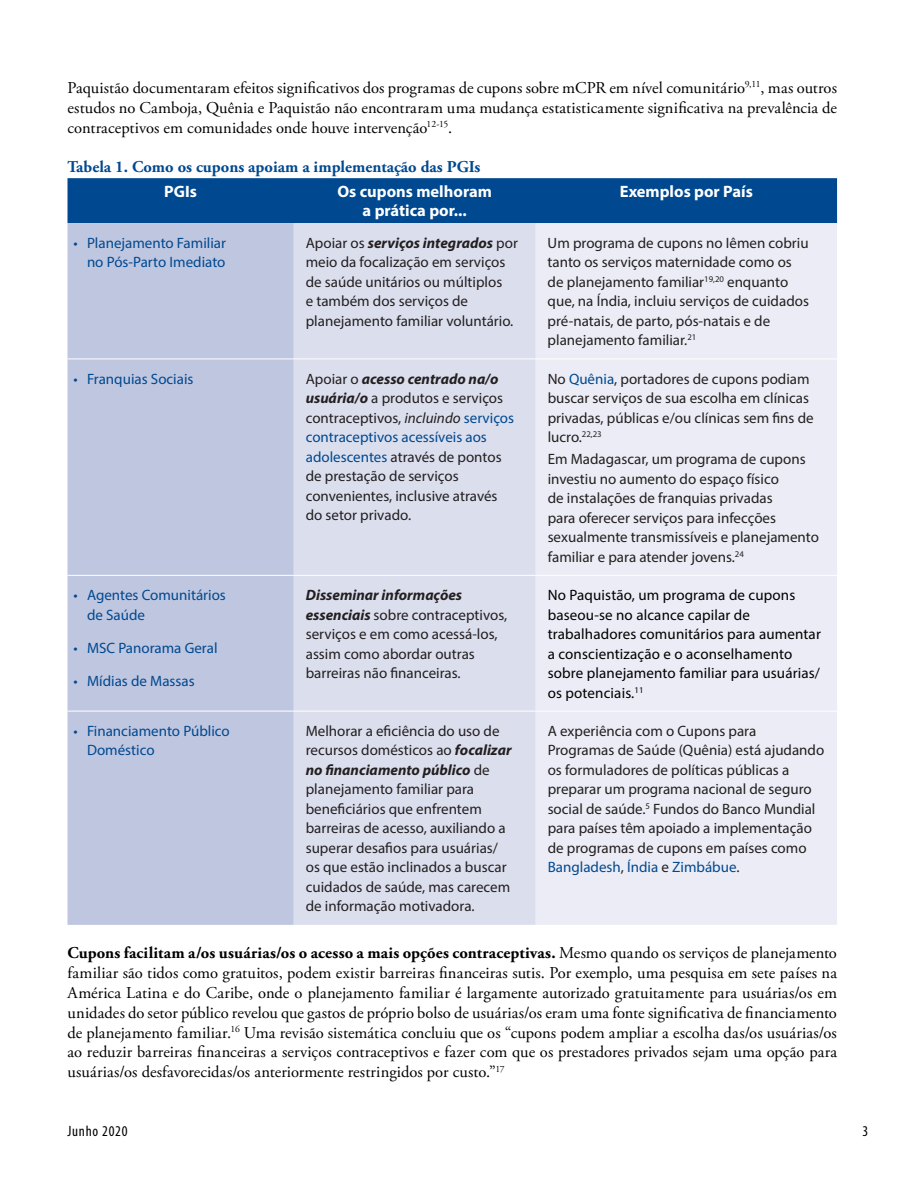
<style>
.page{position:relative;width:918px;height:1188px;background:#fff}
.page>*{position:absolute;margin:0;border:0;box-sizing:border-box;transform-origin:0 0}
.t1{font:16.5px/19.8px "Adobe Garamond Pro";color:#000;text-align:justify}
.t2{font:700 16.5px/19.8px "Myriad Pro";color:#fff;text-align:center}
.t3{font:700 16.5px "Adobe Garamond Pro";color:#004990}
.t4{font:15px/19.5px "Myriad Pro";color:#231f20}
.t5{font:15px/19.5px "Myriad Pro";letter-spacing:.01em;color:#000}
.t6{font:15px/19.5px "Myriad Pro";color:#004990}
.t7{font:condensed 15px "Myriad Pro";letter-spacing:.05em;color:#000}
.s1{font-weight:700;font-style:italic}
.s2{font-style:italic}
.s3{color:#004990}
.s4{font-weight:700}
</style>
<div class="page">
<div style="left:68px;top:178px;width:769px;height:45px;background:#004990"></div>
<div style="left:68px;top:223px;width:226px;height:702px;background:#bfc6e0"></div>
<div style="left:294px;top:223px;width:242px;height:702px;background:#dbdeed"></div>
<div style="left:536px;top:223px;width:301px;height:702px;background:#ebecf5"></div>
<hr style="left:68px;top:359px;width:226px;height:1px;background:#fff">
<hr style="left:294px;top:359px;width:242px;height:1px;background:#fff">
<hr style="left:536px;top:359px;width:301px;height:1px;background:#fff">
<hr style="left:68px;top:575px;width:226px;height:1px;background:#fff">
<hr style="left:294px;top:575px;width:242px;height:1px;background:#fff">
<hr style="left:536px;top:575px;width:301px;height:1px;background:#fff">
<hr style="left:68px;top:711px;width:226px;height:1px;background:#fff">
<hr style="left:294px;top:711px;width:242px;height:1px;background:#fff">
<hr style="left:536px;top:711px;width:301px;height:1px;background:#fff">
<p class="t1" style="left:68px;top:78px;width:771px">Paquistão documentaram efeitos significativos dos programas de cupons sobre mCPR em nível comunitário<sup>9,11</sup>, mas outros estudos no Camboja, Quênia e Paquistão não encontraram uma mudança estatisticamente significativa na prevalência de contraceptivos em comunidades onde houve intervenção<sup>12-15</sup>.</p>
<p class="t3" style="left:68px;top:157px;width:415px">Tabela 1. Como os cupons apoiam a implementação das PGIs</p>
<p class="t2" style="left:164px;top:181px;width:34px">PGIs</p>
<p class="t2" style="left:337px;top:181px;width:156px">Os cupons melhoram a prática por...</p>
<p class="t2" style="left:620px;top:181px;width:135px">Exemplos por País</p>
<p class="t6" style="left:74px;top:233px;width:154px;text-align:right">• Planejamento Familiar no Pós-Parto Imediato</p>
<p class="t4" style="left:306px;top:233px;width:214px">Apoiar os <span class="s1">serviços integrados</span> por meio da focalização em serviços de saúde unitários ou múltiplos<br>e também dos serviços de planejamento familiar voluntário.</p>
<p class="t4" style="left:548px;top:233px;width:263px">Um programa de cupons no Iêmen cobriu tanto os serviços maternidade como os de planejamento familiar<sup>19,20</sup> enquanto que, na Índia, incluiu serviços de cuidados pré-natais, de parto, pós-natais e de planejamento familiar.<sup>21</sup></p>
<p class="t6" style="left:74px;top:369px;width:121px">• Franquias Sociais</p>
<p class="t4" style="left:306px;top:369px;width:210px">Apoiar o <span class="s1">acesso centrado na/o usuária/o</span> a produtos e serviços contraceptivos, <span class="s2">incluindo</span> <span class="s3">serviços contraceptivos acessíveis aos adolescentes</span> através de pontos de prestação de serviços convenientes, inclusive através do setor privado.</p>
<p class="t4" style="left:548px;top:369px;width:268px">No <span class="s3">Quênia</span>, portadores de cupons podiam buscar serviços de sua escolha em clínicas privadas, públicas e/ou clínicas sem fins de lucro.<sup>22,23</sup></p>
<p class="t4" style="left:548px;top:449px;width:273px">Em Madagascar, um programa de cupons investiu no aumento do espaço físico<br>de instalações de franquias privadas<br>para oferecer serviços para infecções sexualmente transmissíveis e planejamento familiar e para atender jovens.<sup>24</sup></p>
<p class="t6" style="left:87px;top:585px;width:140px;text-indent:-14px">• Agentes Comunitários de Saúde</p>
<p class="t6" style="left:74px;top:638px;width:146px">• MSC Panorama Geral</p>
<p class="t6" style="left:74px;top:671px;width:123px">• Mídias de Massas</p>
<p class="t4" style="left:306px;top:585px;width:203px"><span class="s1">Disseminar informações essenciais</span> sobre contraceptivos, serviços e em como acessá-los, assim como abordar outras barreiras não financeiras.</p>
<p class="t5" style="left:548px;top:585px;width:275px">No Paquistão, um programa de cupons baseou-se no alcance capilar de trabalhadores comunitários para aumentar a conscientização e o aconselhamento sobre planejamento familiar para usuárias/ os potenciais.<sup>11</sup></p>
<p class="t6" style="left:87px;top:721px;width:144px;text-indent:-14px">• Financiamento Público<br>Doméstico</p>
<p class="t4" style="left:306px;top:721px;width:207px">Melhorar a eficiência do uso de recursos domésticos ao <span class="s1">focalizar no financiamento público</span> de planejamento familiar para beneficiários que enfrentem barreiras de acesso, auxiliando a superar desafios para usuárias/ os que estão inclinados a buscar cuidados de saúde, mas carecem de informação motivadora.</p>
<p class="t4" style="left:548px;top:721px;width:278px">A experiência com o Cupons para Programas de Saúde (Quênia) está ajudando os formuladores de políticas públicas a preparar um programa nacional de seguro social de saúde.<sup>5</sup> Fundos do Banco Mundial para países têm apoiado a implementação de programas de cupons em países como <span class="s3">Bangladesh</span>, <span class="s3">Índia</span> e <span class="s3">Zimbábue</span>.</p>
<p class="t1" style="left:67px;top:944px;width:771px"><span class="s4">Cupons facilitam a/os usuárias/os o acesso a mais opções contraceptivas.</span> Mesmo quando os serviços de planejamento familiar são tidos como gratuitos, podem existir barreiras financeiras sutis. Por exemplo, uma pesquisa em sete países na América Latina e do Caribe, onde o planejamento familiar é largamente autorizado gratuitamente para usuárias/os em unidades do setor público revelou que gastos de próprio bolso de usuárias/os eram uma fonte significativa de financiamento de planejamento familiar.<sup>16</sup> Uma revisão sistemática concluiu que os “cupons podem ampliar a escolha das/os usuárias/os ao reduzir barreiras financeiras a serviços contraceptivos e fazer com que os prestadores privados sejam uma opção para usuárias/os desfavorecidas/os anteriormente restringidos por custo.”<sup>17</sup></p>
<p class="t7" style="left:68px;top:1122px;width:62px">Junho 2020</p>
<p class="t7" style="left:862px;top:1122px;width:7px">3</p>
</div>
